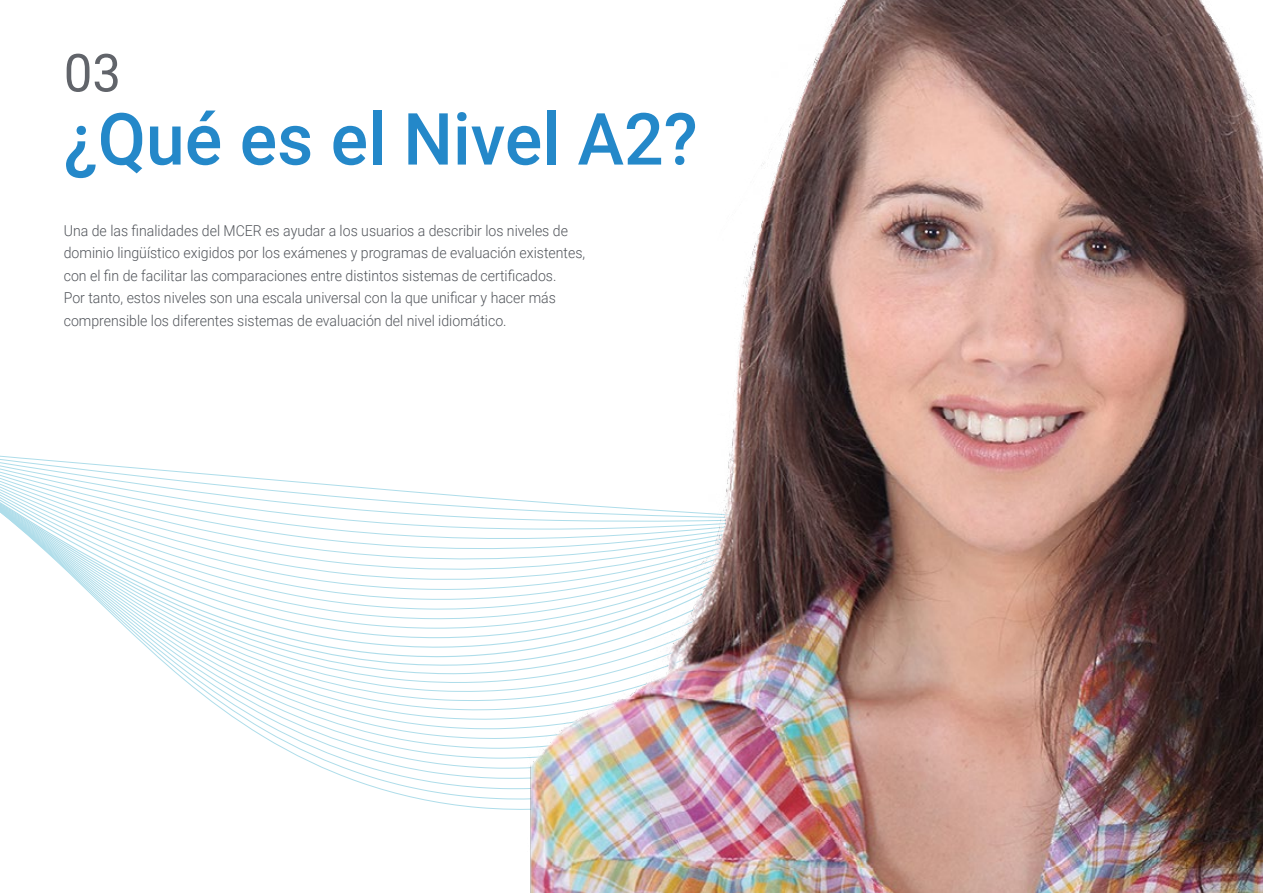
<style>
.page{position:relative;width:1263px;height:893px;background:#fff}
.page>*{position:absolute;margin:0;border:0;box-sizing:border-box;transform-origin:0 0}
.t1{font:500 72px "Roboto";color:#2488c9}
.t2{font:52.5px "Roboto";color:#61646a}
.t3{font:300 15px/22.5px "Roboto";color:#52555b;scale:.94 1}
</style>
<div class="page">
<svg style="left:0;top:455px;width:483px;height:354px"></svg>
<img style="left:483px;top:0;width:780px;height:893px">
<h2 class="t2" style="left:64px;top:36px;width:59px">03</h2>
<h1 class="t1" style="left:64px;top:89px;width:635px">¿Qué es el Nivel A2?</h1>
<p class="t3" style="left:64px;top:218px;width:556px">Una de las finalidades del MCER es ayudar a los usuarios a describir los niveles de dominio lingüístico exigidos por los exámenes y programas de evaluación existentes, con el fin de facilitar las comparaciones entre distintos sistemas de certificados.<br>Por tanto, estos niveles son una escala universal con la que unificar y hacer más comprensible los diferentes sistemas de evaluación del nivel idiomático.</p>
</div>
